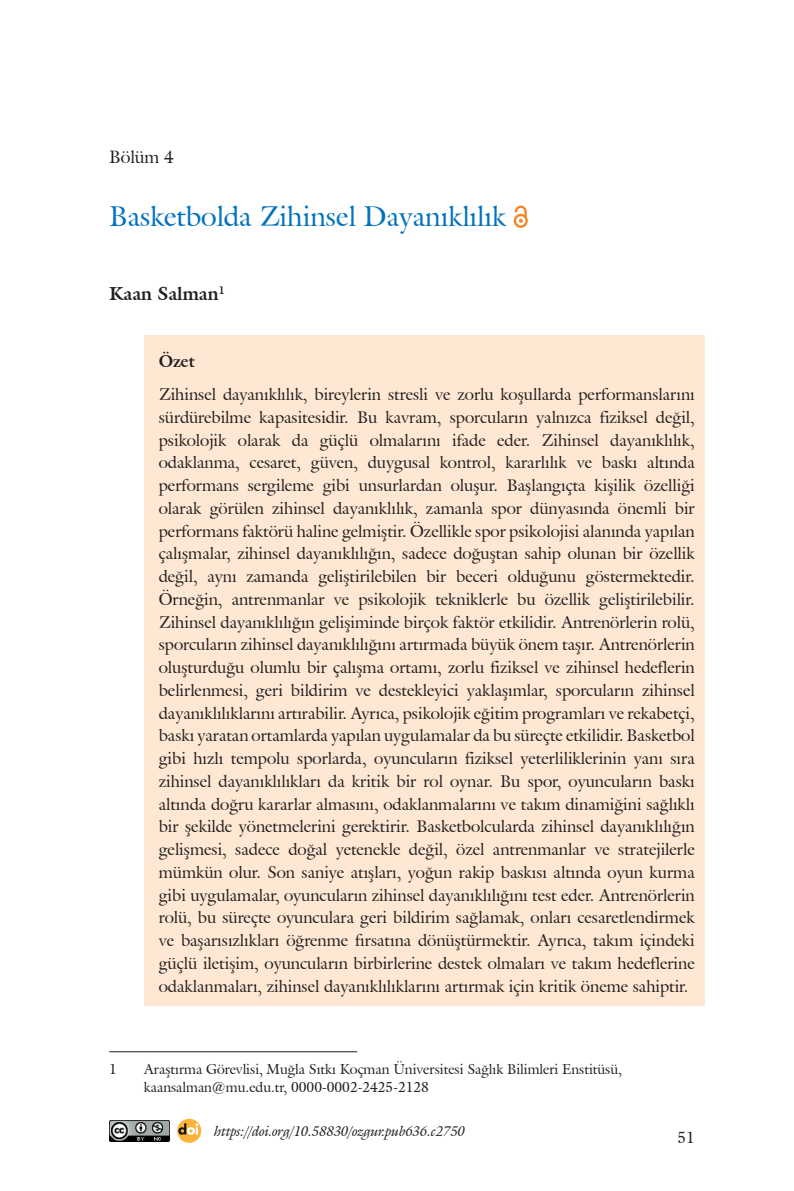
<style>
.page{position:relative;width:794px;height:1191px;background:#fff}
.page>*{position:absolute;margin:0;border:0;box-sizing:border-box;transform-origin:0 0}
.t1{font:28px "Galliard IT Cby BT";color:#0072bc}
.t2{font:700 18.38px "Galliard IT Cby BT";color:#231f20}
.t3{font:17.5px "Galliard IT Cby BT";color:#231f20}
.t4{font:16.62px/22.8px "Galliard IT Cby BT";color:#231f20;text-align:justify}
.t5{font:700 16.62px "Galliard IT Cby BT";color:#231f20}
.t6{font:15.75px "Galliard IT Cby BT";color:#231f20}
.t7{font:14px/17.5px "Galliard IT Cby BT";color:#231f20}
.t8{font:italic 14px "Galliard IT Cby BT";color:#231f20}
</style>
<div class="page">
<div style="left:144px;top:335px;width:560px;height:46px;background:#fee8d3"></div>
<div style="left:144px;top:367px;width:560px;height:638px;background:#fee8d3"></div>
<svg style="left:514px;top:205px;width:14px;height:23px"></svg>
<hr style="left:109px;top:1051px;width:248px;height:1px;background:#231f20">
<img style="left:109px;top:1120px;width:60px;height:21px">
<svg style="left:177px;top:1118px;width:24px;height:24px"></svg>
<svg style="left:178px;top:1123px;width:20px;height:11px"></svg>
<p class="t3" style="left:109px;top:145px;width:66px">Bölüm 4</p>
<h1 class="t1" style="left:109px;top:198px;width:398px">Basketbolda Zihinsel Dayanıklılık</h1>
<p class="t2" style="left:109px;top:282px;width:117px">Kaan Salman<sup>1</sup></p>
<p class="t5" style="left:159px;top:351px;width:38px">Özet</p>
<p class="t4" style="left:159px;top:383px;width:537px">Zihinsel dayanıklılık, bireylerin stresli ve zorlu koşullarda performanslarını sürdürebilme kapasitesidir. Bu kavram, sporcuların yalnızca fiziksel değil, psikolojik olarak da güçlü olmalarını ifade eder. Zihinsel dayanıklılık, odaklanma, cesaret, güven, duygusal kontrol, kararlılık ve baskı altında performans sergileme gibi unsurlardan oluşur. Başlangıçta kişilik özelliği olarak görülen zihinsel dayanıklılık, zamanla spor dünyasında önemli bir performans faktörü haline gelmiştir. Özellikle spor psikolojisi alanında yapılan çalışmalar, zihinsel dayanıklılığın, sadece doğuştan sahip olunan bir özellik değil, aynı zamanda geliştirilebilen bir beceri olduğunu göstermektedir.<br>Örneğin, antrenmanlar ve psikolojik tekniklerle bu özellik geliştirilebilir.<br>Zihinsel dayanıklılığın gelişiminde birçok faktör etkilidir. Antrenörlerin rolü, sporcuların zihinsel dayanıklılığını artırmada büyük önem taşır. Antrenörlerin oluşturduğu olumlu bir çalışma ortamı, zorlu fiziksel ve zihinsel hedeflerin belirlenmesi, geri bildirim ve destekleyici yaklaşımlar, sporcuların zihinsel dayanıklılıklarını artırabilir. Ayrıca, psikolojik eğitim programları ve rekabetçi, baskı yaratan ortamlarda yapılan uygulamalar da bu süreçte etkilidir. Basketbol gibi hızlı tempolu sporlarda, oyuncuların fiziksel yeterliliklerinin yanı sıra zihinsel dayanıklılıkları da kritik bir rol oynar. Bu spor, oyuncuların baskı altında doğru kararlar almasını, odaklanmalarını ve takım dinamiğini sağlıklı bir şekilde yönetmelerini gerektirir. Basketbolcularda zihinsel dayanıklılığın gelişmesi, sadece doğal yetenekle değil, özel antrenmanlar ve stratejilerle mümkün olur. Son saniye atışları, yoğun rakip baskısı altında oyun kurma gibi uygulamalar, oyuncuların zihinsel dayanıklılığını test eder. Antrenörlerin rolü, bu süreçte oyunculara geri bildirim sağlamak, onları cesaretlendirmek ve başarısızlıkları öğrenme fırsatına dönüştürmektir. Ayrıca, takım içindeki güçlü iletişim, oyuncuların birbirlerine destek olmaları ve takım hedeflerine odaklanmaları, zihinsel dayanıklılıklarını artırmak için kritik öneme sahiptir.</p>
<p class="t7" style="left:109px;top:1060px;width:9px">1</p>
<p class="t7" style="left:144px;top:1060px;width:479px">Araştırma Görevlisi, Muğla Sıtkı Koçman Üniversitesi Sağlık Bilimleri Enstitüsü, kaansalman@mu.edu.tr, 0000-0002-2425-2128</p>
<p class="t8" style="left:214px;top:1121px;width:252px">https://doi.org/10.58830/ozgur.pub636.c2750</p>
<p class="t6" style="left:677px;top:1127px;width:19px">51</p>
</div>
